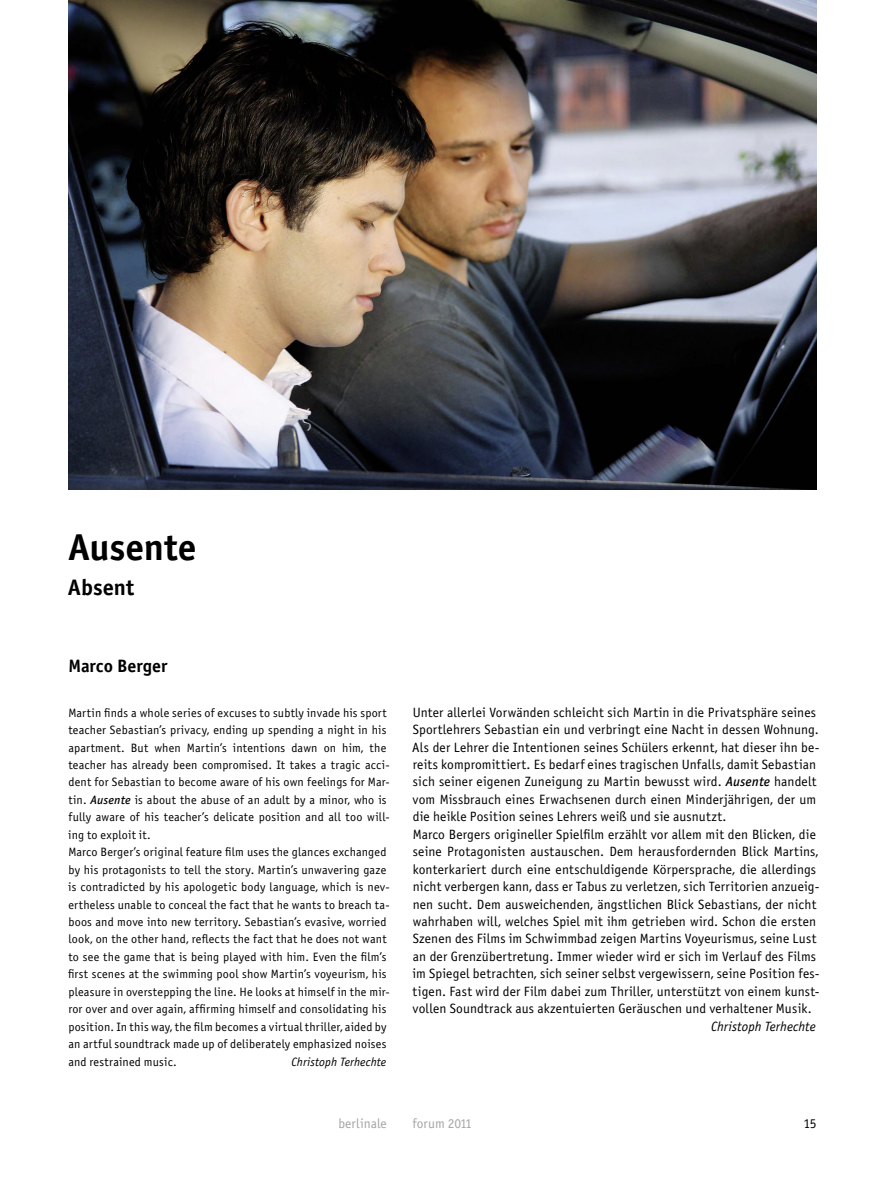
<style>
.page{position:relative;width:893px;height:1191px;background:#fff}
.page>*{position:absolute;margin:0;border:0;box-sizing:border-box;transform-origin:0 0}
.t1{font:37.5px "Officina Sans Bold ITC";letter-spacing:-.005em;color:#000}
.t2{font:22.5px "Officina Sans Bold ITC";color:#000}
.t3{font:18px "Officina Sans Bold ITC";color:#000}
.t4{font:13.5px/17.4px "Officina Sans Book ITC";letter-spacing:.01em;color:#000}
.t5{font:13.5px "Officina Sans Book ITC";color:#a4a5a5}
.t6{font:italic 13.5px "Officina Sans Book ITC";color:#000}
.t7{font:12.15px/17.4px "Officina Sans Book ITC";letter-spacing:.015em;color:#000}
.t8{font:italic 12.15px "Officina Sans Book ITC";letter-spacing:.005em;color:#000}
.s1{font-family:"Officina Sans Medium ITC";font-style:italic}
</style>
<div class="page">
<img style="left:68px;top:0;width:748px;height:490px">
<h1 class="t1" style="left:68px;top:524px;width:130px">Ausente</h1>
<h2 class="t2" style="left:68px;top:573px;width:68px">Absent</h2>
<h3 class="t3" style="left:68px;top:654px;width:101px">Marco Berger</h3>
<p class="t7" style="left:68px;top:704px;width:323px">Martin finds a whole series of excuses to subtly invade his sport teacher Sebastian’s privacy, ending up spending a night in his apartment. But when Martin’s intentions dawn on him, the teacher has already been compromised. It takes a tragic acci&shy;dent for Sebastian to become aware of his own feelings for Mar&shy;tin. <span class="s1">Ausente</span> is about the abuse of an adult by a minor, who is fully aware of his teacher’s delicate position and all too will&shy;ing to exploit it.<br>Marco Berger’s original feature film uses the glances exchanged by his protagonists to tell the story. Martin’s unwavering gaze is contradicted by his apologetic body language, which is nev&shy;ertheless unable to conceal the fact that he wants to breach ta&shy;boos and move into new territory. Sebastian’s evasive, worried look, on the other hand, reflects the fact that he does not want to see the game that is being played with him. Even the film’s first scenes at the swimming pool show Martin’s voyeurism, his pleasure in overstepping the line. He looks at himself in the mir&shy;ror over and over again, affirming himself and consolidating his position. In this way, the film becomes a virtual thriller, aided by an artful soundtrack made up of deliberately emphasized noises and restrained music.</p>
<p class="t8" style="left:292px;top:1054px;width:96px">Christoph Terhechte</p>
<p class="t4" style="left:412px;top:703px;width:409px">Unter allerlei Vorwänden schleicht sich Martin in die Privatsphäre seines Sportlehrers Sebastian ein und verbringt eine Nacht in dessen Wohnung.<br>Als der Lehrer die Intentionen seines Schülers erkennt, hat dieser ihn be&shy;reits kompromittiert. Es bedarf eines tragischen Unfalls, damit Sebastian sich seiner eigenen Zuneigung zu Martin bewusst wird. <span class="s1">Ausente</span> handelt vom Missbrauch eines Erwachsenen durch einen Minderjährigen, der um die heikle Position seines Lehrers weiß und sie ausnutzt.<br>Marco Bergers origineller Spielfilm erzählt vor allem mit den Blicken, die seine Protagonisten austauschen. Dem herausfordernden Blick Martins, konterkariert durch eine entschuldigende Körpersprache, die allerdings nicht verbergen kann, dass er Tabus zu verletzen, sich Territorien anzueig&shy;nen sucht. Dem ausweichenden, ängstlichen Blick Sebastians, der nicht wahrhaben will, welches Spiel mit ihm getrieben wird. Schon die ersten Szenen des Films im Schwimmbad zeigen Martins Voyeurismus, seine Lust an der Grenzübertretung. Immer wieder wird er sich im Verlauf des Films im Spiegel betrachten, sich seiner selbst vergewissern, seine Position fes&shy;tigen. Fast wird der Film dabei zum Thriller, unterstützt von einem kunst&shy;vollen Soundtrack aus akzentuierten Geräuschen und verhaltener Musik.</p>
<p class="t6" style="left:711px;top:1018px;width:106px">Christoph Terhechte</p>
<p class="t5" style="left:338px;top:1115px;width:50px">berlinale</p>
<p class="t5" style="left:412px;top:1115px;width:61px">forum 2011</p>
<p class="t4" style="left:803px;top:1114px;width:14px">15</p>
</div>
